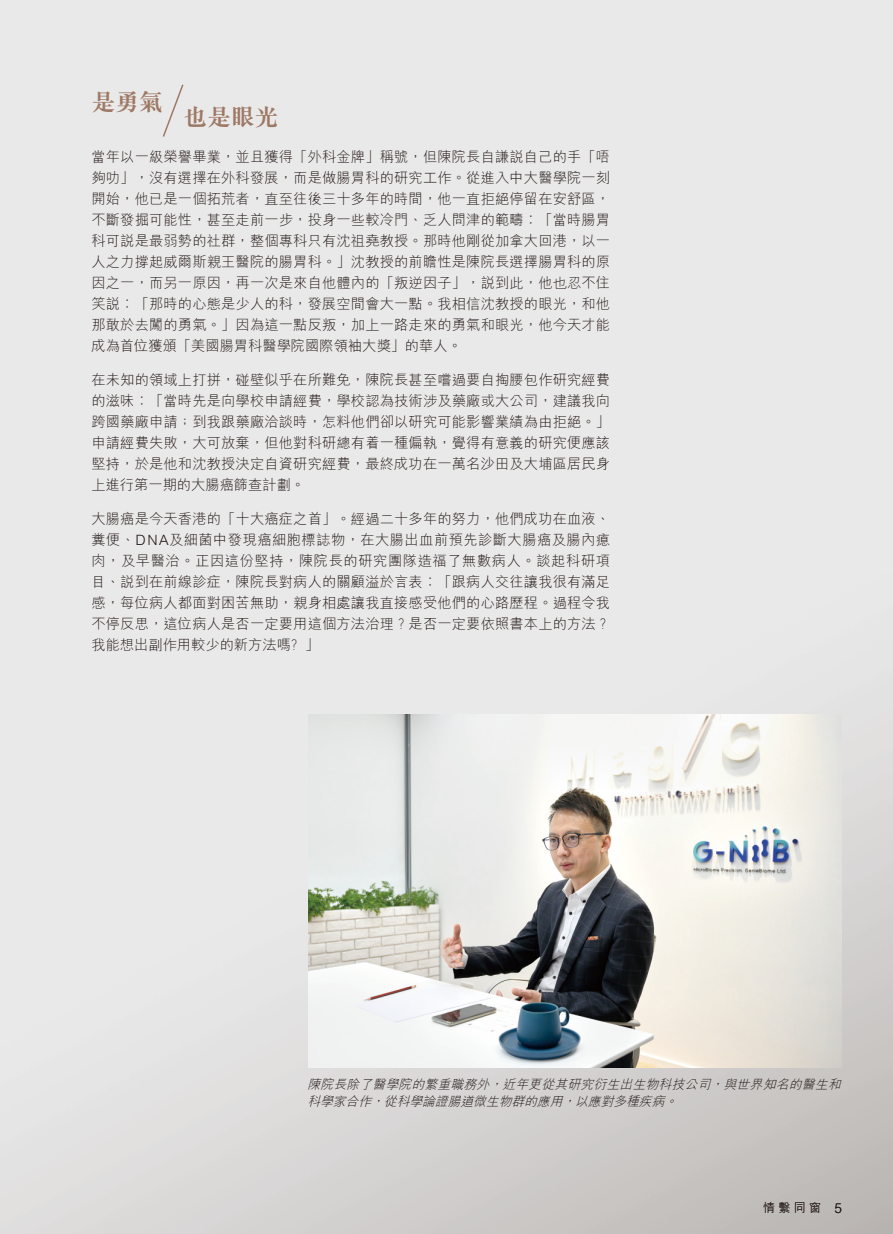
<style>
.page{position:relative;width:893px;height:1234px;background:#fff}
.page>*{position:absolute;margin:0;border:0;box-sizing:border-box;transform-origin:0 0}
.t1{font:700 24px "M Sung HK";letter-spacing:-.01em;color:#9d7965}
.t2{font:300 14.25px/21px "M Hei HK";letter-spacing:.01em;color:#231916;text-align:justify}
.t3{font:italic 300 12.75px/16.5px "M Hei HK";color:#231916}
.t4{font:300 12px "M Hei HK";color:#231916}
.s1{font-size:13.5px}
</style>
<div class="page">
<img style="left:0;top:0;width:893px;height:1233px">
<svg style="left:161px;top:83px;width:24px;height:55px"></svg>
<img style="left:309px;top:714px;width:533px;height:352px">
<h1 class="t1" style="left:91px;top:86px;width:73px">是勇氣</h1>
<h1 class="t1" style="left:183px;top:101px;width:97px">也是眼光</h1>
<p class="t2" style="left:91px;top:146px;width:520px">當年以一級榮譽畢業，並且獲得「外科金牌」稱號，但陳院長自謙說自己的手「唔夠叻」，沒有選擇在外科發展，而是做腸胃科的研究工作。從進入中大醫學院一刻開始，他已是一個拓荒者，直至往後三十多年的時間，他一直拒絕停留在安舒區，不斷發掘可能性，甚至走前一步，投身一些較冷門、乏人問津的範疇︰「當時腸胃科可說是最弱勢的社群，整個專科只有沈祖堯教授。那時他剛從加拿大回港，以一人之力撐起威爾斯親王醫院的腸胃科。」沈教授的前瞻性是陳院長選擇腸胃科的原因之一，而另一原因，再一次是來自他體內的「叛逆因子」，說到此，他也忍不住笑說︰「那時的心態是少人的科，發展空間會大一點。我相信沈教授的眼光，和他那敢於去闖的勇氣。」因為這一點反叛，加上一路走來的勇氣和眼光，他今天才能成為首位獲頒「美國腸胃科醫學院國際領袖大獎」的華人。</p>
<p class="t2" style="left:91px;top:369px;width:520px">在未知的領域上打拼，碰壁似乎在所難免，陳院長甚至嚐過要自掏腰包作研究經費的滋味︰「當時先是向學校申請經費，學校認為技術涉及藥廠或大公司，建議我向跨國藥廠申請；到我跟藥廠洽談時，怎料他們卻以研究可能影響業績為由拒絕。」申請經費失敗，大可放棄，但他對科研總有着一種偏執，覺得有意義的研究便應該堅持，於是他和沈教授決定自資研究經費，最終成功在一萬名沙田及大埔區居民身上進行第一期的大腸癌篩查計劃。</p>
<p class="t2" style="left:91px;top:507px;width:520px">大腸癌是今天香港的「十大癌症之首」。經過二十多年的努力，他們成功在血液、糞便、DNA及細菌中發現癌細胞標誌物，在大腸出血前預先診斷大腸癌及腸內瘜肉，及早醫治。正因這份堅持，陳院長的研究團隊造福了無數病人。談起科研項目、說到在前線診症，陳院長對病人的關顧溢於言表︰「跟病人交往讓我很有滿足感，每位病人都面對困苦無助，親身相處讓我直接感受他們的心路歷程。過程令我不停反思，這位病人是否一定要用這個方法治理？是否一定要依照書本上的方法？我能想出副作用較少的新方法嗎﹖」</p>
<p class="t3" style="left:307px;top:1075px;width:539px">陳院長除了醫學院的繁重職務外，近年更從其研究衍生出生物科技公司，與世界知名的醫生和科學家合作，從科學論證腸道微生物群的應用，以應對多種疾病。</p>
<p class="t4" style="left:763px;top:1198px;width:80px">情 繫 同 窗 <span class="s1">5</span></p>
</div>
